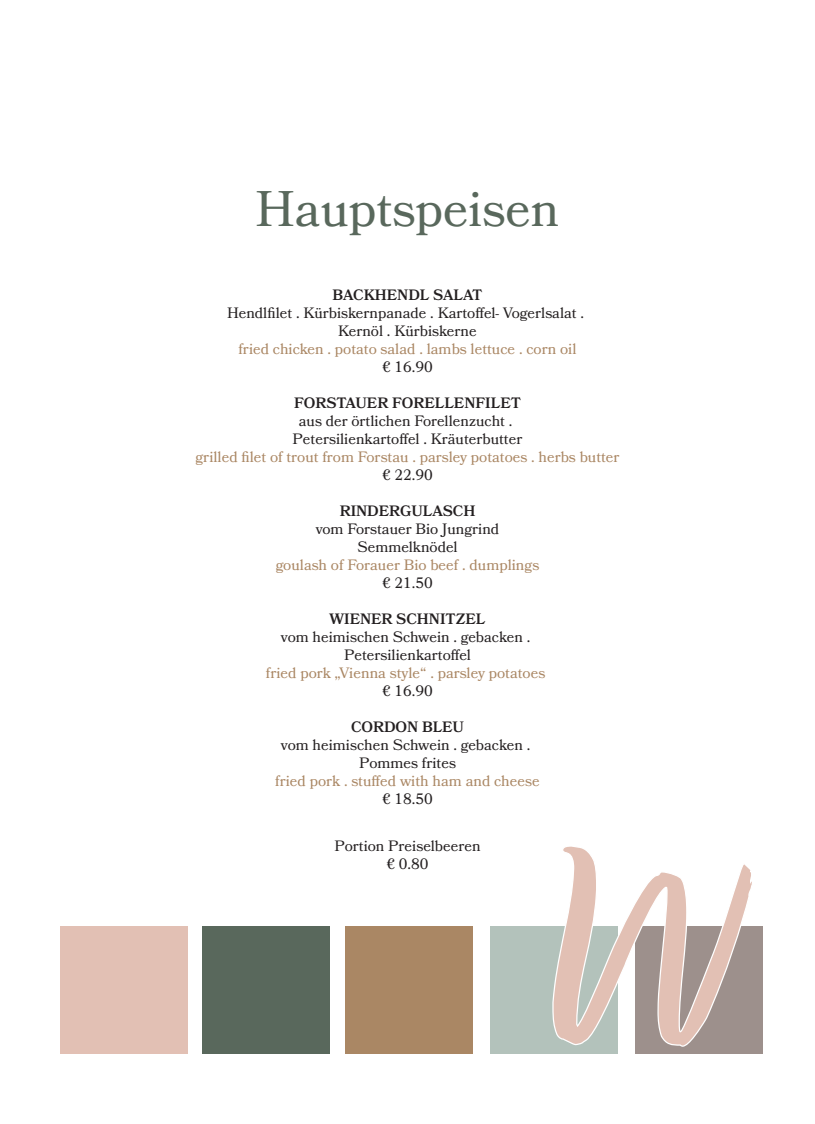
<style>
.page{position:relative;width:815px;height:1124px;background:#fff}
.page>*{position:absolute;margin:0;border:0;box-sizing:border-box;transform-origin:0 0}
.t1{font:49.88px "Bookmania";color:#59685c}
.t2{font:15px/18px "Bookmania";color:#231f20;text-align:center}
.t3{font:15px "Bookmania";color:#aa8764}
.t4{font:600 15px "Bookmania";color:#231f20}
</style>
<div class="page">
<div style="left:490px;top:925px;width:128px;height:128px;background:#b3c2bb"></div>
<div style="left:636px;top:925px;width:127px;height:128px;background:#9d908c"></div>
<svg style="left:552px;top:846px;width:202px;height:201px"></svg>
<div style="left:60px;top:925px;width:128px;height:128px;background:#e2c0b4"></div>
<div style="left:202px;top:925px;width:127px;height:128px;background:#59685c"></div>
<div style="left:345px;top:925px;width:127px;height:128px;background:#aa8764"></div>
<h1 class="t1" style="left:256px;top:179px;width:305px">Hauptspeisen</h1>
<p class="t4" style="left:332px;top:286px;width:152px">BACKHENDL SALAT</p>
<p class="t2" style="left:227px;top:304px;width:359px">Hendlfilet . Kürbiskernpanade . Kartoffel- Vogerlsalat .<br>Kernöl . Kürbiskerne</p>
<p class="t3" style="left:238px;top:340px;width:340px">fried chicken . potato salad . lambs lettuce . corn oil</p>
<p class="t2" style="left:382px;top:358px;width:52px">€ 16.90</p>
<p class="t4" style="left:294px;top:394px;width:228px">FORSTAUER FORELLENFILET</p>
<p class="t2" style="left:293px;top:412px;width:231px">aus der örtlichen Forellenzucht .<br>Petersilienkartoffel . Kräuterbutter</p>
<p class="t3" style="left:195px;top:448px;width:426px">grilled filet of trout from Forstau . parsley potatoes . herbs butter</p>
<p class="t2" style="left:382px;top:466px;width:52px">€ 22.90</p>
<p class="t4" style="left:340px;top:502px;width:137px">RINDERGULASCH</p>
<p class="t2" style="left:316px;top:520px;width:185px">vom Forstauer Bio Jungrind<br>Semmelknödel</p>
<p class="t3" style="left:276px;top:556px;width:265px">goulash of Forauer Bio beef . dumplings</p>
<p class="t2" style="left:382px;top:574px;width:52px">€ 21.50</p>
<p class="t4" style="left:330px;top:610px;width:157px">WIENER SCHNITZEL</p>
<p class="t2" style="left:281px;top:628px;width:251px">vom heimischen Schwein . gebacken .<br>Petersilienkartoffel</p>
<p class="t3" style="left:266px;top:664px;width:281px">fried pork „Vienna style“ . parsley potatoes</p>
<p class="t2" style="left:382px;top:682px;width:52px">€ 16.90</p>
<p class="t4" style="left:351px;top:718px;width:114px">CORDON BLEU</p>
<p class="t2" style="left:281px;top:736px;width:251px">vom heimischen Schwein . gebacken .<br>Pommes frites</p>
<p class="t3" style="left:275px;top:772px;width:266px">fried pork . stuffed with ham and cheese</p>
<p class="t2" style="left:382px;top:790px;width:52px">€ 18.50</p>
<p class="t2" style="left:334px;top:836px;width:148px">Portion Preiselbeeren € 0.80</p>
</div>
